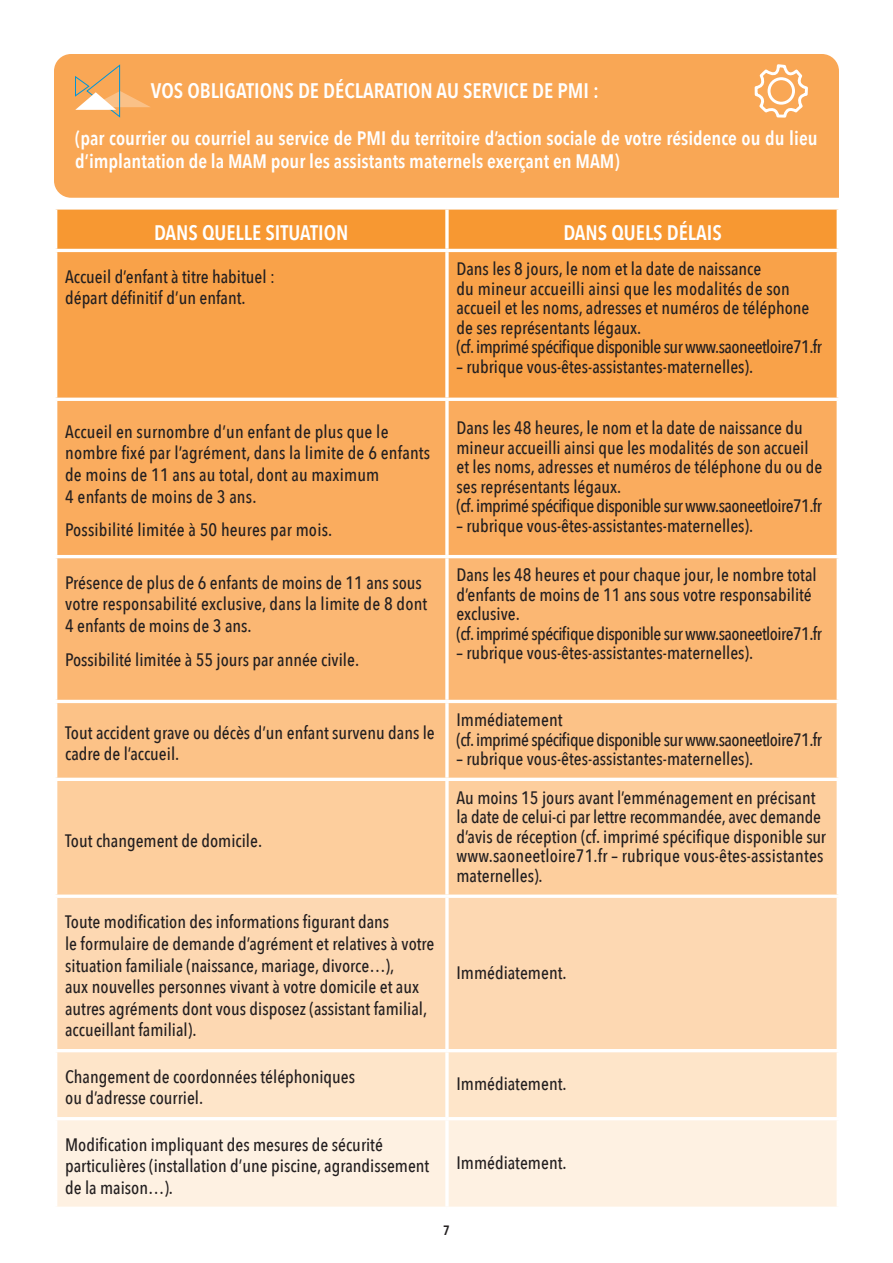
<style>
.page{position:relative;width:893px;height:1263px;background:#fff}
.page>*{position:absolute;margin:0;border:0;box-sizing:border-box;transform-origin:0 0}
.t1{font:600 21px "Avenir Next Condensed";color:#fff}
.t2{font:600 19.5px/23.4px "Avenir Next Condensed";color:#fff}
.t3{font:500 18px/21.6px "Avenir Next Condensed";color:#231f20}
.t4{font:500 18px/19.5px "Avenir Next Condensed";letter-spacing:-.03em;color:#231f20}
.t5{font:600 13.5px "Avenir Next Condensed";color:#231f20}
</style>
<div class="page">
<div style="left:54px;top:54px;width:785px;height:144px;background:#f9a755"></div>
<svg style="left:75px;top:64px;width:76px;height:55px;background:#efb06d"></svg>
<svg style="left:753px;top:64px;width:60px;height:60px;background:#f9b672"></svg>
<div style="left:768px;top:77px;width:27px;height:28px;border:3px solid #fff;border-radius:50%"></div>
<div style="left:57px;top:210px;width:780px;height:39px;background:#f79832"></div>
<div style="left:57px;top:252px;width:780px;height:146px;background:#f9a249"></div>
<div style="left:57px;top:401px;width:780px;height:154px;background:#faac5e"></div>
<div style="left:57px;top:558px;width:780px;height:142px;background:#fbb773"></div>
<div style="left:57px;top:703px;width:780px;height:75px;background:#fcc287"></div>
<div style="left:57px;top:781px;width:780px;height:113px;background:#fdce9d"></div>
<div style="left:57px;top:898px;width:780px;height:151px;background:#fdd8b2"></div>
<div style="left:57px;top:1052px;width:780px;height:65px;background:#fee5c9"></div>
<div style="left:57px;top:1120px;width:780px;height:86px;background:#fef1e2"></div>
<svg style="left:55px;top:209px;width:392px;height:1px"></svg>
<svg style="left:447px;top:209px;width:392px;height:1px"></svg>
<svg style="left:445px;top:210px;width:4px;height:39px"></svg>
<svg style="left:445px;top:252px;width:4px;height:146px"></svg>
<svg style="left:445px;top:401px;width:4px;height:154px"></svg>
<svg style="left:445px;top:558px;width:4px;height:142px"></svg>
<svg style="left:445px;top:703px;width:4px;height:75px"></svg>
<svg style="left:445px;top:781px;width:4px;height:113px"></svg>
<svg style="left:56px;top:894px;width:391px;height:1px"></svg>
<svg style="left:447px;top:894px;width:391px;height:1px"></svg>
<svg style="left:445px;top:898px;width:4px;height:151px"></svg>
<svg style="left:445px;top:1052px;width:4px;height:65px"></svg>
<hr style="left:445px;top:1120px;width:4px;height:86px;background:#fefaf6">
<svg style="left:57px;top:1206px;width:389px;height:1px"></svg>
<svg style="left:448px;top:1206px;width:389px;height:1px"></svg>
<p class="t1" style="left:151px;top:72px;width:450px">VOS OBLIGATIONS DE DÉCLARATION AU SERVICE DE PMI :</p>
<p class="t2" style="left:75px;top:125px;width:744px">(par courrier ou courriel au service de PMI du territoire d’action sociale de votre résidence ou du lieu d’implantation de la MAM pour les assistants maternels exerçant en MAM)</p>
<p class="t1" style="left:154px;top:214px;width:196px">DANS QUELLE SITUATION</p>
<p class="t1" style="left:563px;top:214px;width:160px">DANS QUELS DÉLAIS</p>
<p class="t3" style="left:65px;top:265px;width:211px">Accueil d’enfant à titre habituel : départ définitif d’un enfant.</p>
<p class="t3" style="left:456px;top:259px;width:367px;line-height:19.5px">Dans les 8 jours, le nom et la date de naissance<br>du mineur accueilli ainsi que les modalités de son accueil et les noms, adresses et numéros de téléphone de ses représentants légaux.<br>(cf. imprimé spécifique disponible sur www.saoneetloire71.fr</p>
<p class="t3" style="left:456px;top:355px;width:298px">– rubrique vous-êtes-assistantes-maternelles).</p>
<p class="t3" style="left:65px;top:421px;width:367px">Accueil en surnombre d’un enfant de plus que le nombre fixé par l’agrément, dans la limite de 6 enfants de moins de 11 ans au total, dont au maximum<br>4 enfants de moins de 3 ans.</p>
<p class="t3" style="left:65px;top:519px;width:269px">Possibilité limitée à 50 heures par mois.</p>
<p class="t3" style="left:65px;top:572px;width:364px">Présence de plus de 6 enfants de moins de 11 ans sous votre responsabilité exclusive, dans la limite de 8 dont<br>4 enfants de moins de 3 ans.</p>
<p class="t3" style="left:65px;top:648px;width:295px">Possibilité limitée à 55 jours par année civile.</p>
<p class="t3" style="left:65px;top:721px;width:371px">Tout accident grave ou décès d’un enfant survenu dans le cadre de l’accueil.</p>
<p class="t3" style="left:65px;top:829px;width:198px">Tout changement de domicile.</p>
<p class="t3" style="left:65px;top:911px;width:371px">Toute modification des informations figurant dans<br>le formulaire de demande d’agrément et relatives à votre situation familiale (naissance, mariage, divorce…),<br>aux nouvelles personnes vivant à votre domicile et aux autres agréments dont vous disposez (assistant familial, accueillant familial).</p>
<p class="t3" style="left:456px;top:418px;width:367px;line-height:19.5px">Dans les 48 heures, le nom et la date de naissance du mineur accueilli ainsi que les modalités de son accueil et les noms, adresses et numéros de téléphone du ou de ses représentants légaux.<br>(cf. imprimé spécifique disponible sur www.saoneetloire71.fr</p>
<p class="t3" style="left:456px;top:515px;width:298px">– rubrique vous-êtes-assistantes-maternelles).</p>
<p class="t3" style="left:456px;top:565px;width:367px;line-height:19.5px">Dans les 48 heures et pour chaque jour, le nombre total d’enfants de moins de 11 ans sous votre responsabilité exclusive.<br>(cf. imprimé spécifique disponible sur www.saoneetloire71.fr</p>
<p class="t3" style="left:456px;top:642px;width:298px">– rubrique vous-êtes-assistantes-maternelles).</p>
<p class="t4" style="left:456px;top:710px;width:367px">Immédiatement<br>(cf. imprimé spécifique disponible sur www.saoneetloire71.fr</p>
<p class="t3" style="left:456px;top:748px;width:298px">– rubrique vous-êtes-assistantes-maternelles).</p>
<p class="t3" style="left:456px;top:788px;width:371px;line-height:19.5px">Au moins 15 jours avant l’emménagement en précisant la date de celui-ci par lettre recommandée, avec demande d’avis de réception (cf. imprimé spécifique disponible sur www.saoneetloire71.fr – rubrique vous-êtes-assistantes maternelles).</p>
<p class="t3" style="left:456px;top:961px;width:112px">Immédiatement.</p>
<p class="t3" style="left:65px;top:1065px;width:292px">Changement de coordonnées téléphoniques ou d’adresse courriel.</p>
<p class="t3" style="left:456px;top:1073px;width:112px">Immédiatement.</p>
<p class="t3" style="left:65px;top:1133px;width:366px">Modification impliquant des mesures de sécurité particulières (installation d’une piscine, agrandissement de la maison…).</p>
<p class="t3" style="left:456px;top:1151px;width:112px">Immédiatement.</p>
<p class="t5" style="left:443px;top:1219px;width:8px">7</p>
</div>
